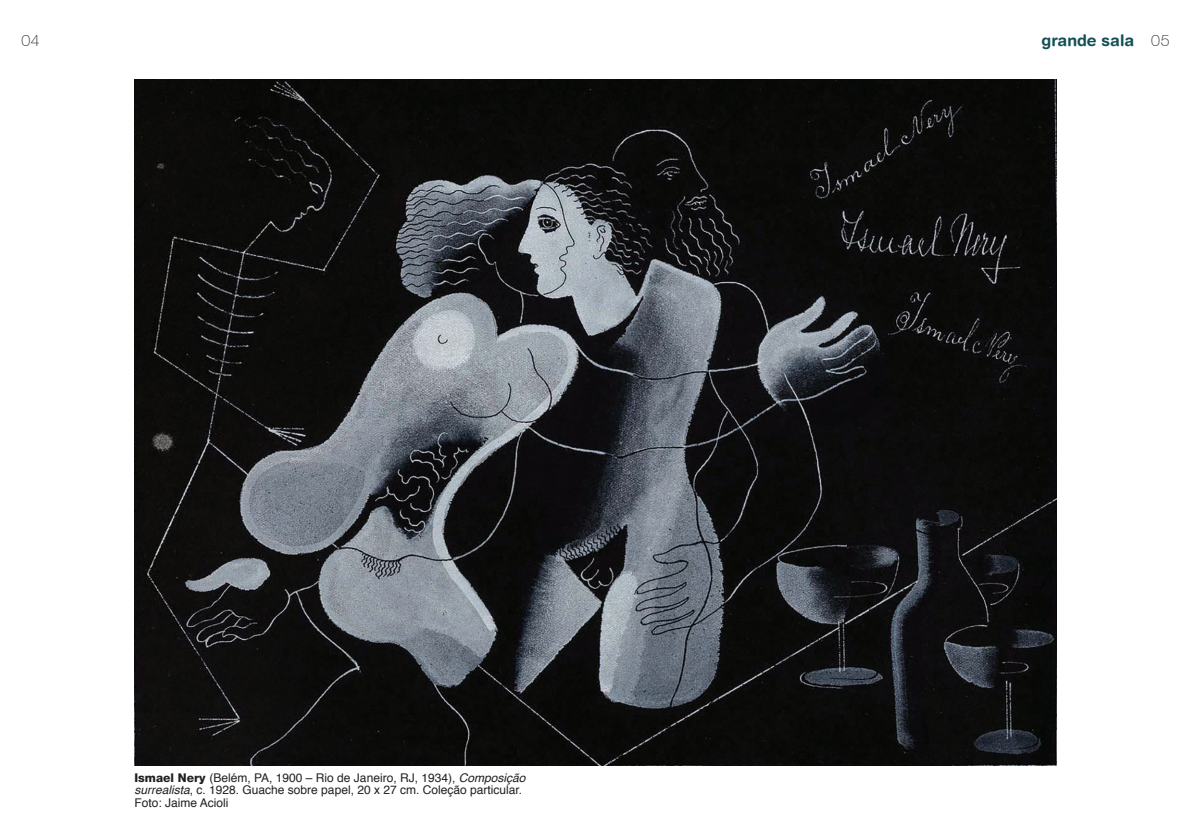
<style>
.page{position:relative;width:1191px;height:817px;background:#fff}
.page>*{position:absolute;margin:0;border:0;box-sizing:border-box;transform-origin:0 0}
.t1{font:700 16px "Helvetica Rounded";color:#125055}
.t2{font:100 16px "Helvetica 35";color:#231f20}
.t3{font:12px/12.4px "Helvetica";color:#231f20}
.s1{font-family:"Helvetica 35";font-weight:100;color:#231f20}
.s2{font-family:"Helvetica 85";font-weight:800}
.s3{font-style:italic}
</style>
<div class="page">
<img style="left:134px;top:79px;width:922px;height:686px">
<h1 class="t2" style="left:21px;top:31px;width:20px">04</h1>
<h1 class="t1" style="left:1041px;top:30px;width:129px">grande sala <span class="s1">05</span></h1>
<p class="t3" style="left:134px;top:771px;width:392px"><span class="s2">Ismael Nery</span> (Belém, PA, 1900 – Rio de Janeiro, RJ, 1934), <span class="s3">Composição surrealista</span>, c. 1928. Guache sobre papel, 20 x 27 cm. Coleção particular.<br>Foto: Jaime Acioli</p>
</div>
